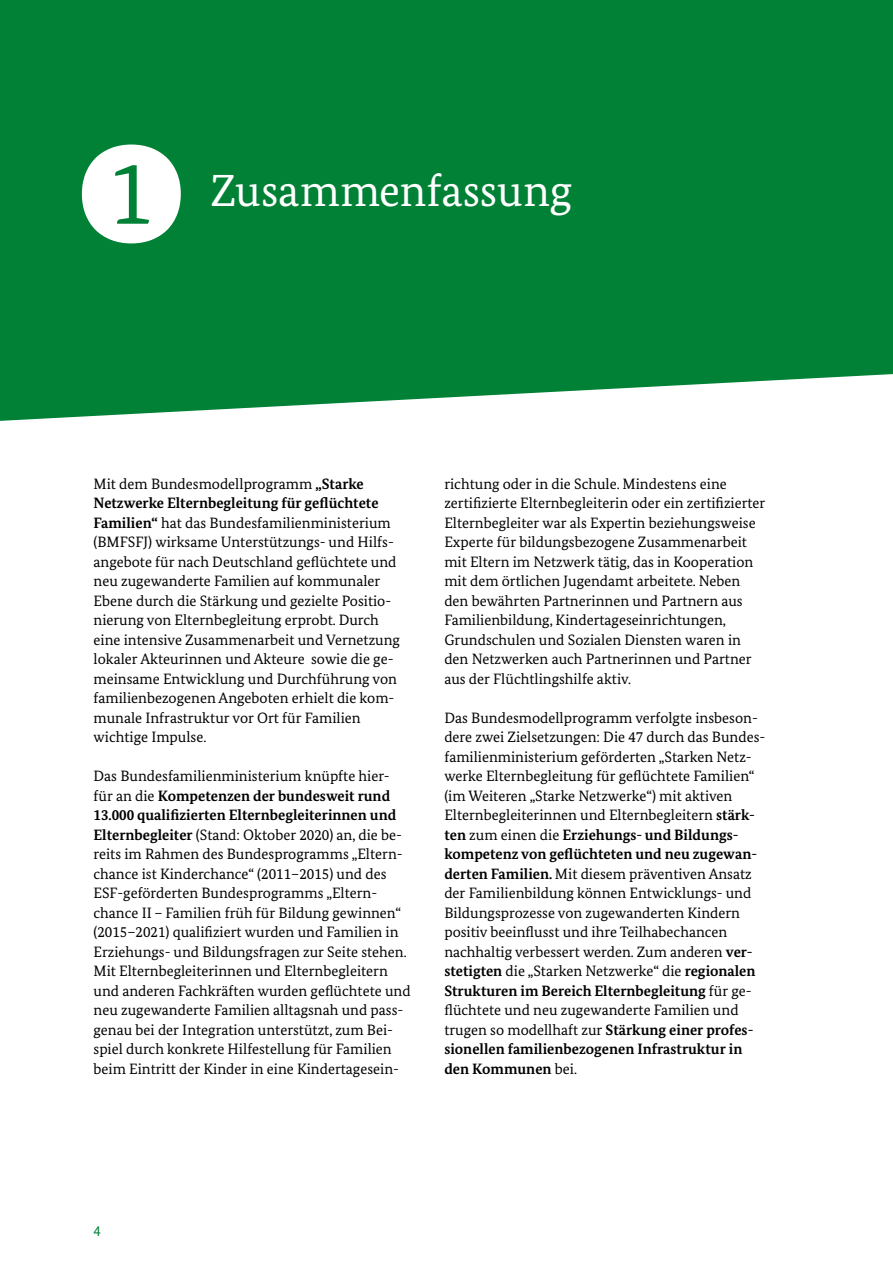
<style>
.page{position:relative;width:893px;height:1263px;background:#fff}
.page>*{position:absolute;margin:0;border:0;box-sizing:border-box;transform-origin:0 0}
.t1{font:45px "Bundes Serif";color:#fff}
.t2{font:15px/19.5px "Bundes Serif";color:#000}
.t3{font:15px "Bundes Sans";color:#008136}
.s1{font-family:"Bundes Serif Kapitelziffern Regular";font-size:90px}
.s2{font-weight:700}
</style>
<div class="page">
<div style="left:0;top:0;width:893px;height:421px;background:#008136"></div>
<h1 class="t1" style="left:108px;top:163px;width:465px"><span class="s1">1</span>Zusammenfassung</h1>
<p class="t2" style="left:94px;top:474px;width:308px">Mit dem Bundesmodellprogramm <span class="s2">„Starke Netzwerke Elternbegleitung für geflüchtete Familien“</span> hat das Bundesfamilienministerium (BMFSFJ) wirksame Unterstützungs- und Hilfs&shy;angebote für nach Deutschland geflüchtete und neu zugewanderte Familien auf kommunaler Ebene durch die Stärkung und gezielte Positio&shy;nierung von Elternbegleitung erprobt. Durch eine intensive Zusammenarbeit und Vernetzung lokaler Akteurinnen und Akteure sowie die ge&shy;meinsame Entwicklung und Durchführung von familienbezogenen Angeboten erhielt die kom&shy;munale Infrastruktur vor Ort für Familien wichtige Impulse.</p>
<p class="t2" style="left:94px;top:766px;width:319px">Das Bundesfamilienministerium knüpfte hier&shy;für an die <span class="s2">Kompetenzen der bundesweit rund 13.000 qualifizierten Elternbegleiterinnen und Elternbegleiter</span> (Stand: Oktober 2020) an, die be&shy;reits im Rahmen des Bundesprogramms „Eltern&shy;chance ist Kinderchance“ (2011–2015) und des ESF-geförderten Bundesprogramms „Eltern&shy;chance II – Familien früh für Bildung gewinnen“ (2015–2021) qualifiziert wurden und Familien in Erziehungs- und Bildungsfragen zur Seite stehen.<br>Mit Elternbegleiterinnen und Elternbegleitern und anderen Fachkräften wurden geflüchtete und neu zugewanderte Familien alltagsnah und pass&shy;genau bei der Integration unterstützt, zum Bei&shy;spiel durch konkrete Hilfestellung für Familien beim Eintritt der Kinder in eine Kindertagesein-</p>
<p class="t2" style="left:444px;top:474px;width:323px">richtung oder in die Schule. Mindestens eine zertifizierte Elternbegleiterin oder ein zertifizierter Elternbegleiter war als Expertin beziehungsweise Experte für bildungsbezogene Zusammenarbeit mit Eltern im Netzwerk tätig, das in Kooperation mit dem örtlichen Jugendamt arbeitete. Neben den bewährten Partnerinnen und Partnern aus Familienbildung, Kindertageseinrichtungen, Grundschulen und Sozialen Diensten waren in den Netzwerken auch Partnerinnen und Partner aus der Flüchtlingshilfe aktiv.</p>
<p class="t2" style="left:444px;top:708px;width:323px">Das Bundesmodellprogramm verfolgte insbeson&shy;dere zwei Zielsetzungen: Die 47 durch das Bundes&shy;familienministerium geförderten „Starken Netz&shy;werke Elternbegleitung für geflüchtete Familien“ (im Weiteren „Starke Netzwerke“) mit aktiven Elternbegleiterinnen und Elternbegleitern <span class="s2">stärk&shy;ten</span> zum einen die <span class="s2">Erziehungs- und Bildungs&shy;kompetenz von geflüchteten und neu zugewan&shy;derten Familien.</span> Mit diesem präventiven Ansatz der Familienbildung können Entwicklungs- und Bildungsprozesse von zugewanderten Kindern positiv beeinflusst und ihre Teilhabechancen nachhaltig verbessert werden. Zum anderen <span class="s2">ver&shy;stetigten</span> die „Starken Netzwerke“ die <span class="s2">regionalen Strukturen im Bereich Elternbegleitung</span> für ge&shy;flüchtete und neu zugewanderte Familien und trugen so modellhaft zur <span class="s2">Stärkung einer profes&shy;sionellen familienbezogenen Infrastruktur in den Kommunen</span> bei.</p>
<p class="t3" style="left:94px;top:1222px;width:9px">4</p>
</div>
